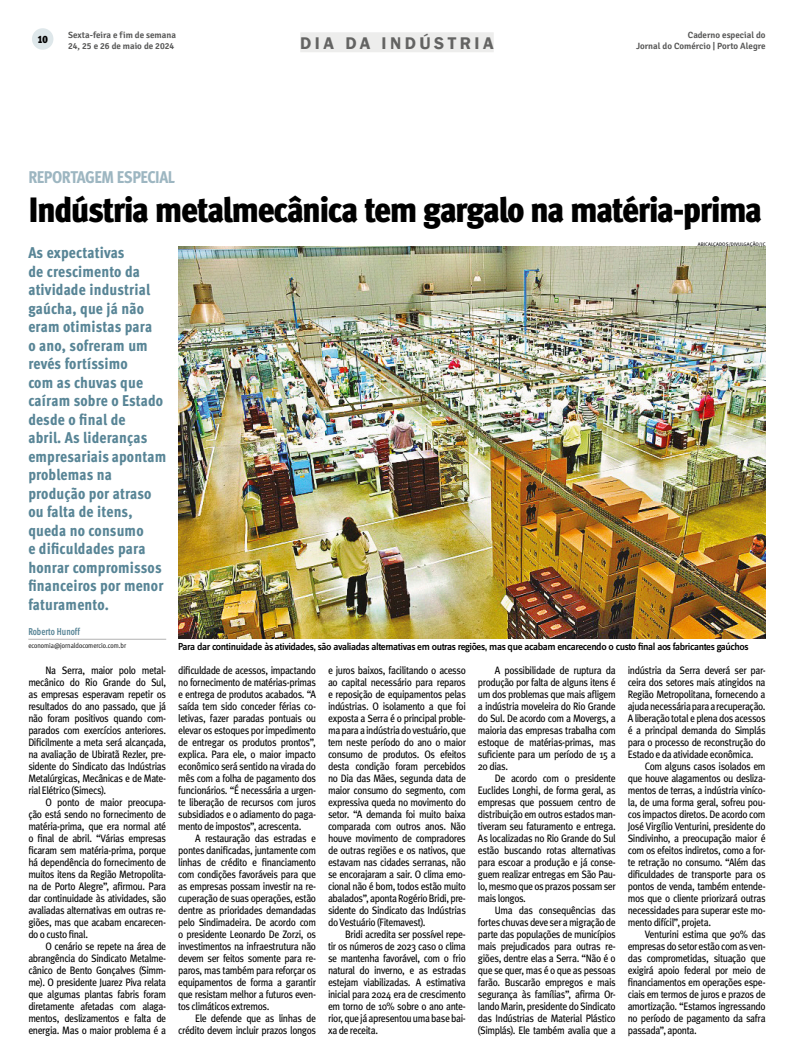
<style>
.page{position:relative;width:794px;height:1063px;background:#fff}
.page>*{position:absolute;margin:0;border:0;box-sizing:border-box;transform-origin:0 0}
.Abre{font:35.2px "Meta Cond Black LF";letter-spacing:-.045em;color:#000;scale:1.05 1}
.t1{font:600 17.4px "Franklin Gothic";letter-spacing:.2em;color:#636362}
.CARTOLA{font:800 17px "Meta Cond";letter-spacing:-.03em;color:#9db6c1}
.Linha_de_Apoio{font:800 15.6px/18.5px "Meta Cond";letter-spacing:.01em;color:#588596}
.TEXTO{font:10.8px/12px "Meta";letter-spacing:-.04em;color:#000;text-align:justify;scale:.9 1}
.t2{font:10.7px "Meta Cond Black LF";color:#000}
.Legenda{font:500 10.6px "Zine Sans Dis";letter-spacing:-.04em;color:#000}
.Assinatura{font:700 10px "Meta Cond";color:#588596;scale:.9 1}
.t3{font:600 9px/10.8px "Signika";color:#565655;text-align:right}
.E-mail{font:7.2px "Meta Cond Normal";color:#000}
.Crédito{font:5px "Meta Book Caps";color:#000}
</style>
<div class="page">
<div style="left:300px;top:32px;width:194px;height:20px;background:#ededec"></div>
<div style="left:32px;top:28px;width:21px;height:22px;background:#dee7ea;border-radius:50%"></div>
<hr style="left:28px;top:639px;width:138px;height:1px;background:#b2b2b2">
<img style="left:178px;top:247px;width:587px;height:391px">
<p class="t2" style="left:38px;top:33px;width:12px">10</p>
<p class="t3" style="left:68px;top:30px;width:109px">Sexta-feira e fim de semana</p>
<p class="t3" style="left:68px;top:41px;width:108px">24, 25 e 26 de maio de 2024</p>
<h2 class="t1" style="left:300px;top:33px;width:195px">DIA DA INDÚSTRIA</h2>
<p class="t3" style="left:636px;top:30px;width:131px">Caderno especial do<br>Jornal do Comércio | Porto Alegre</p>
<p class="CARTOLA" style="left:28px;top:167px;width:148px">REPORTAGEM ESPECIAL</p>
<p class="Abre" style="left:28px;top:189px;width:700px">Indústria metalmecânica tem gargalo na matéria-prima</p>
<p class="Linha_de_Apoio" style="left:28px;top:243px;width:139px">As expectativas<br>de crescimento da atividade industrial gaúcha, que já não eram otimistas para<br>o ano, sofreram um revés fortíssimo<br>com as chuvas que caíram sobre o Estado desde o final de<br>abril. As lideranças empresariais apontam problemas na produção por atraso ou falta de itens, queda no consumo<br>e dificuldades para honrar compromissos financeiros por menor faturamento.</p>
<p class="Assinatura" style="left:28px;top:626px;width:59px">Roberto Hunoff</p>
<p class="E-mail" style="left:28px;top:641px;width:99px">economia@jornaldocomercio.com.br</p>
<p class="TEXTO" style="left:28px;top:664px;width:155px;text-indent:17px">Na Serra, maior polo metal&shy;mecânico do Rio Grande do Sul, as empresas esperavam repetir os resultados do ano passado, que já não foram positivos quando com&shy;parados com exercícios anteriores.<br>Dificilmente a meta será alcançada, na avaliação de Ubiratã Rezler, pre&shy;sidente do Sindicato das Indústrias Metalúrgicas, Mecânicas e de Mate&shy;rial Elétrico (Simecs).</p>
<p class="TEXTO" style="left:28px;top:796px;width:155px;text-indent:17px">O ponto de maior preocupa&shy;ção está sendo no fornecimento de matéria-prima, que era normal até o final de abril. “Várias empresas ficaram sem matéria-prima, porque há dependência do fornecimento de muitos itens da Região Metropolita&shy;na de Porto Alegre”, afirmou. Para dar continuidade às atividades, são avaliadas alternativas em outras re&shy;giões, mas que acabam encarecen&shy;do o custo final.</p>
<p class="TEXTO" style="left:28px;top:940px;width:155px;text-indent:17px">O cenário se repete na área de abrangência do Sindicato Metalme&shy;cânico de Bento Gonçalves (Simm&shy;me). O presidente Juarez Piva relata que algumas plantas fabris foram diretamente afetadas com alaga&shy;mentos, deslizamentos e falta de energia. Mas o maior problema é a</p>
<p class="Crédito" style="left:698px;top:241px;width:69px">ABICALÇADOS/DIVULGAÇÃO/JC</p>
<p class="Legenda" style="left:178px;top:641px;width:572px">Para dar continuidade às atividades, são avaliadas alternativas em outras regiões, mas que acabam encarecendo o custo final aos fabricantes gaúchos</p>
<p class="TEXTO" style="left:628px;top:664px;width:155px">indústria da Serra deverá ser par&shy;ceira dos setores mais atingidos na Região Metropolitana, fornecendo a ajuda necessária para a recuperação.<br>A liberação total e plena dos acessos é a principal demanda do Simplás para o processo de reconstrução do Estado e da atividade econômica.</p>
<p class="TEXTO" style="left:628px;top:760px;width:155px;text-indent:17px">Com alguns casos isolados em que houve alagamentos ou desliza&shy;mentos de terras, a indústria viníco&shy;la, de uma forma geral, sofreu pou&shy;cos impactos diretos. De acordo com José Virgílio Venturini, presidente do Sindivinho, a preocupação maior é com os efeitos indiretos, como a for&shy;te retração no consumo. “Além das dificuldades de transporte para os pontos de venda, também entende&shy;mos que o cliente priorizará outras necessidades para superar este mo&shy;mento difícil”, projeta.</p>
<p class="TEXTO" style="left:628px;top:928px;width:155px;text-indent:17px">Venturini estima que 90% das empresas do setor estão com as ven&shy;das comprometidas, situação que exigirá apoio federal por meio de financiamentos em operações espe&shy;ciais em termos de juros e prazos de amortização. “Estamos ingressando no período de pagamento da safra passada”, aponta.</p>
<p class="TEXTO" style="left:328px;top:664px;width:155px">e juros baixos, facilitando o acesso ao capital necessário para reparos e reposição de equipamentos pelas indústrias. O isolamento a que foi exposta a Serra é o principal proble&shy;ma para a indústria do vestuário, que tem neste período do ano o maior consumo de produtos. Os efeitos desta condição foram percebidos no Dia das Mães, segunda data de maior consumo do segmento, com expressiva queda no movimento do setor. “A demanda foi muito baixa comparada com outros anos. Não houve movimento de compradores de outras regiões e os nativos, que estavam nas cidades serranas, não se encorajaram a sair. O clima emo&shy;cional não é bom, todos estão muito abalados”, aponta Rogério Bridi, pre&shy;sidente do Sindicato das Indústrias do Vestuário (Fitemavest).</p>
<p class="TEXTO" style="left:328px;top:928px;width:155px;text-indent:17px">Bridi acredita ser possível repe&shy;tir os números de 2023 caso o clima se mantenha favorável, com o frio natural do inverno, e as estradas estejam viabilizadas. A estimativa inicial para 2024 era de crescimento em torno de 10% sobre o ano ante&shy;rior, que já apresentou uma base bai&shy;xa de receita.</p>
<p class="TEXTO" style="left:478px;top:664px;width:155px;text-indent:17px">A possibilidade de ruptura da produção por falta de alguns itens é um dos problemas que mais afligem a indústria moveleira do Rio Grande do Sul. De acordo com a Movergs, a maioria das empresas trabalha com estoque de matérias-primas, mas suficiente para um período de 15 a 20 dias.</p>
<p class="TEXTO" style="left:478px;top:772px;width:155px;text-indent:17px">De acordo com o presidente Euclides Longhi, de forma geral, as empresas que possuem centro de distribuição em outros estados man&shy;tiveram seu faturamento e entrega.<br>As localizadas no Rio Grande do Sul estão buscando rotas alternativas para escoar a produção e já conse&shy;guem realizar entregas em São Pau&shy;lo, mesmo que os prazos possam ser mais longos.</p>
<p class="TEXTO" style="left:478px;top:904px;width:155px;text-indent:17px">Uma das consequências das fortes chuvas deve ser a migração de parte das populações de municípios mais prejudicados para outras re&shy;giões, dentre elas a Serra. “Não é o que se quer, mas é o que as pessoas farão. Buscarão empregos e mais segurança às famílias”, afirma Or&shy;lando Marin, presidente do Sindicato das Indústrias de Material Plástico (Simplás). Ele também avalia que a</p>
<p class="TEXTO" style="left:178px;top:664px;width:155px">dificuldade de acessos, impactando no fornecimento de matérias-primas e entrega de produtos acabados. “A saída tem sido conceder férias co&shy;letivas, fazer paradas pontuais ou elevar os estoques por impedimento de entregar os produtos prontos”, explica. Para ele, o maior impacto econômico será sentido na virada do mês com a folha de pagamento dos funcionários. “É necessária a urgen&shy;te liberação de recursos com juros subsidiados e o adiamento do paga&shy;mento de impostos”, acrescenta.</p>
<p class="TEXTO" style="left:178px;top:832px;width:155px;text-indent:17px">A restauração das estradas e pontes danificadas, juntamente com linhas de crédito e financiamento com condições favoráveis para que as empresas possam investir na re&shy;cuperação de suas operações, estão dentre as prioridades demandadas pelo Sindimadeira. De acordo com o presidente Leonardo De Zorzi, os investimentos na infraestrutura não devem ser feitos somente para re&shy;paros, mas também para reforçar os equipamentos de forma a garantir que resistam melhor a futuros even&shy;tos climáticos extremos.</p>
<p class="TEXTO" style="left:178px;top:1012px;width:155px;text-align:right">Ele defende que as linhas de crédito devem incluir prazos longos</p>
</div>
